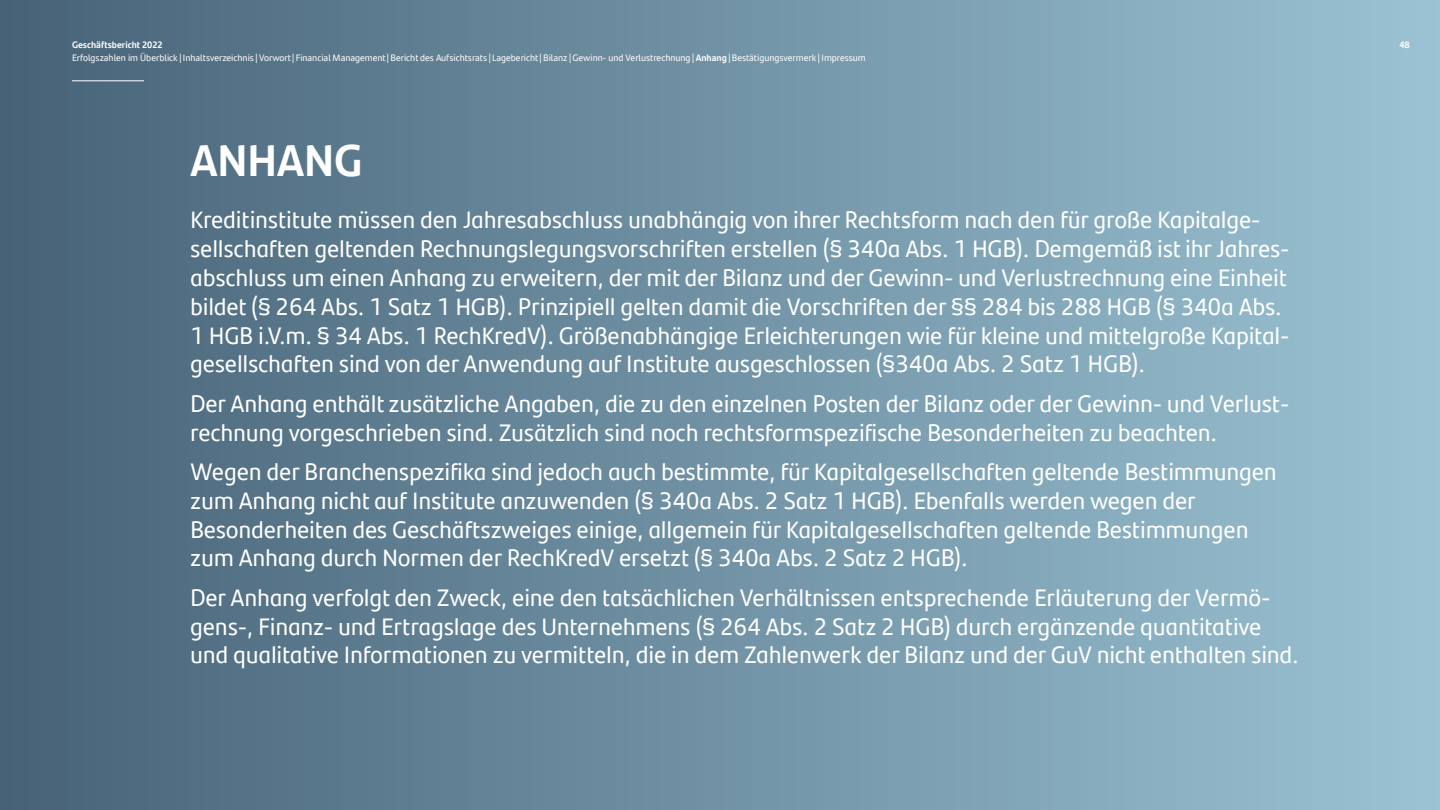
<style>
.page{position:relative;width:1440px;height:810px;background:#fff}
.page>*{position:absolute;margin:0;border:0;box-sizing:border-box;transform-origin:0 0}
.t1{font:700 45px "Santander Headline";color:#fff}
.t2{font:24px/28.8px "Santander Headline";letter-spacing:.015em;color:#fff}
.t3{font:9.38px "Santander Text";color:#fff}
.t4{font:700 9.38px "Santander Text";color:#fff}
.s1{font-weight:700}
</style>
<div class="page">
<div style="left:0;top:0;width:1440px;height:810px;background:linear-gradient(to right,#476277,#9bc3d3)"></div>
<hr style="left:72px;top:80px;width:72px;height:1px;background:#fff">
<p class="t4" style="left:72px;top:37px;width:92px">Geschäftsbericht 2022</p>
<p class="t4" style="left:1399px;top:37px;width:12px">48</p>
<p class="t3" style="left:72px;top:50px;width:795px">Erfolgszahlen im Überblick |Inhaltsverzeichnis |Vorwort| Financial Management|Bericht des Aufsichtsrats | Lagebericht|Bilanz |Gewinn- und Verlustrechnung|<span class="s1">Anhang</span>|Bestätigungsvermerk |Impressum</p>
<h1 class="t1" style="left:191px;top:124px;width:173px">ANHANG</h1>
<p class="t2" style="left:191px;top:204px;width:1100px">Kreditinstitute müssen den Jahresabschluss unabhängig von ihrer Rechtsform nach den für große Kapitalge&shy;sellschaften geltenden Rechnungslegungsvorschriften erstellen (§ 340a Abs. 1 HGB). Demgemäß ist ihr Jahres&shy;abschluss um einen Anhang zu erweitern, der mit der Bilanz und der Gewinn- und Verlustrechnung eine Einheit bildet (§ 264 Abs. 1 Satz 1 HGB). Prinzipiell gelten damit die Vorschriften der §§ 284 bis 288 HGB (§ 340a Abs.<br>1 HGB i.V.m. § 34 Abs. 1 RechKredV). Größenabhängige Erleichterungen wie für kleine und mittelgroße Kapital&shy;gesellschaften sind von der Anwendung auf Institute ausgeschlossen (§340a Abs. 2 Satz 1 HGB).</p>
<p class="t2" style="left:191px;top:388px;width:1100px">Der Anhang enthält zusätzliche Angaben, die zu den einzelnen Posten der Bilanz oder der Gewinn- und Verlust&shy;rechnung vorgeschrieben sind. Zusätzlich sind noch rechtsformspezifische Besonderheiten zu beachten.</p>
<p class="t2" style="left:191px;top:456px;width:1088px">Wegen der Branchenspezifika sind jedoch auch bestimmte, für Kapitalgesellschaften geltende Bestimmungen zum Anhang nicht auf Institute anzuwenden (§ 340a Abs. 2 Satz 1 HGB). Ebenfalls werden wegen der Besonderheiten des Geschäftszweiges einige, allgemein für Kapitalgesellschaften geltende Bestimmungen zum Anhang durch Normen der RechKredV ersetzt (§ 340a Abs. 2 Satz 2 HGB).</p>
<p class="t2" style="left:191px;top:582px;width:1110px">Der Anhang verfolgt den Zweck, eine den tatsächlichen Verhältnissen entsprechende Erläuterung der Vermö&shy;gens-, Finanz- und Ertragslage des Unternehmens (§ 264 Abs. 2 Satz 2 HGB) durch ergänzende quantitative und qualitative Informationen zu vermitteln, die in dem Zahlenwerk der Bilanz und der GuV nicht enthalten sind.</p>
</div>
